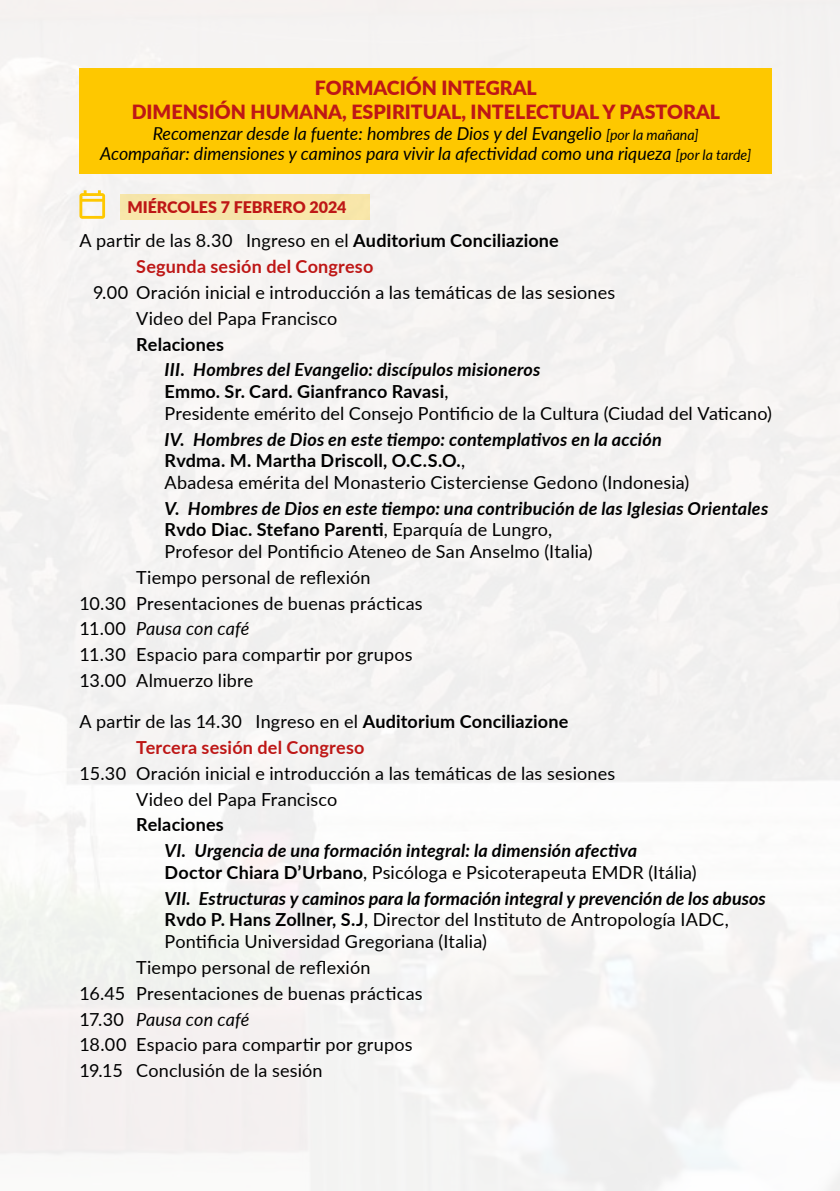
<style>
.page{position:relative;width:840px;height:1191px;background:#fff}
.page>*{position:absolute;margin:0;border:0;box-sizing:border-box;transform-origin:0 0}
.t1{font:900 19.6px/23.4px "Lato";color:#be1716;text-align:center}
.t2{font:18px/25.8px "Lato";letter-spacing:.01em;color:#000}
.t3{font:italic 700 18px/21.6px "Lato";letter-spacing:.01em;color:#000}
.t4{font:700 18px "Lato";letter-spacing:.01em;color:#000}
.t5{font:italic 17.8px/19.6px "Lato";color:#000;text-align:center}
.t6{font:900 16px "Lato";color:#be1716}
.s1{font-size:14.2px}
.s2{font-weight:700}
.s3{font-weight:700;color:#be1716}
.s4{font-weight:700;font-style:italic}
.s5{font-style:normal}
.s6{font-weight:400;font-style:normal}
.s7{font-style:italic}
</style>
<div class="page">
<img style="left:0;top:0;width:839px;height:1191px">
<div style="left:79px;top:68px;width:692px;height:106px;background:#fec800"></div>
<div style="left:120px;top:194px;width:250px;height:25px;background:#f8e6aa"></div>
<svg style="left:79px;top:190px;width:26px;height:29px"></svg>
<p class="t1" style="left:132px;top:76px;width:589px">FORMACIÓN INTEGRAL<br>DIMENSIÓN HUMANA, ESPIRITUAL, INTELECTUAL Y PASTORAL</p>
<p class="t5" style="left:100px;top:123px;width:652px">Recomenzar desde la fuente: hombres de Dios y del Evangelio <span class="s1">[por la mañana]<br></span>Acompañar: dimensiones y caminos para vivir la afectividad como una riqueza <span class="s1">[por la tarde]</span></p>
<p class="t6" style="left:127px;top:197px;width:220px">MIÉRCOLES 7 FEBRERO 2024</p>
<p class="t2" style="left:136px;top:227px;width:424px;text-indent:-57px">A partir de las 8.30 Ingreso en el <span class="s2">Auditorium Conciliazione<br></span><span class="s3">Segunda sesión del Congreso</span></p>
<p class="t2" style="left:136px;top:279px;width:480px;text-indent:-43px">9.00 Oración inicial e introducción a las temáticas de las sesiones<br>Video del Papa Francisco</p>
<p class="t4" style="left:136px;top:333px;width:89px">Relaciones</p>
<p class="t2" style="left:164px;top:359px;width:608px;line-height:21.6px"><span class="s4">III. Hombres del Evangelio: discípulos misioneros<br></span><span class="s2">Emmo. Sr. Card. Gianfranco Ravasi</span>,<br>Presidente emérito del Consejo Pontificio de la Cultura (Ciudad del Vaticano)</p>
<p class="t2" style="left:164px;top:428px;width:526px;line-height:21.6px"><span class="s4">IV. Hombres de Dios en este tiempo: contemplativos en la acción<br></span><span class="s2">Rvdma. M. Martha Driscoll, O.C.S.O.</span>,<br>Abadesa emérita del Monasterio Cisterciense Gedono (Indonesia)</p>
<p class="t3" style="left:164px;top:497px;width:605px">V. Hombres de Dios en este tiempo: una contribución de las Iglesias Orientales<br><span class="s5">Rvdo Diac. Stefano Parenti</span><span class="s6">, Eparquía de Lungro,<br>Profesor del Pontificio Ateneo de San Anselmo (Italia)</span></p>
<p class="t2" style="left:79px;top:564px;width:344px;text-indent:57px">Tiempo personal de reflexión<br>10.30 Presentaciones de buenas prácticas<br>11.00 <span class="s7">Pausa con café<br></span>11.30 Espacio para compartir por grupos<br>13.00 Almuerzo libre</p>
<p class="t2" style="left:136px;top:708px;width:433px;text-indent:-57px">A partir de las 14.30 Ingreso en el <span class="s2">Auditorium Conciliazione<br></span><span class="s3">Tercera sesión del Congreso</span></p>
<p class="t2" style="left:136px;top:760px;width:480px;text-indent:-57px">15.30 Oración inicial e introducción a las temáticas de las sesiones<br>Video del Papa Francisco</p>
<p class="t4" style="left:136px;top:813px;width:89px">Relaciones</p>
<p class="t3" style="left:164px;top:839px;width:533px">VI. Urgencia de una formación integral: la dimensión afectiva<br><span class="s5">Doctor Chiara D’Urbano</span><span class="s6">, Psicóloga e Psicoterapeuta EMDR (Itália)</span></p>
<p class="t2" style="left:164px;top:887px;width:602px;line-height:21.6px"><span class="s4">VII. Estructuras y caminos para la formación integral y prevención de los abusos<br></span><span class="s2">Rvdo P. Hans Zollner, S.J</span>, Director del Instituto de Antropología IADC,<br>Pontificia Universidad Gregoriana (Italia)</p>
<p class="t2" style="left:79px;top:954px;width:344px;text-indent:57px">Tiempo personal de reflexión<br>16.45 Presentaciones de buenas prácticas<br>17.30 <span class="s7">Pausa con café<br></span>18.00 Espacio para compartir por grupos<br>19.15 Conclusión de la sesión</p>
</div>
